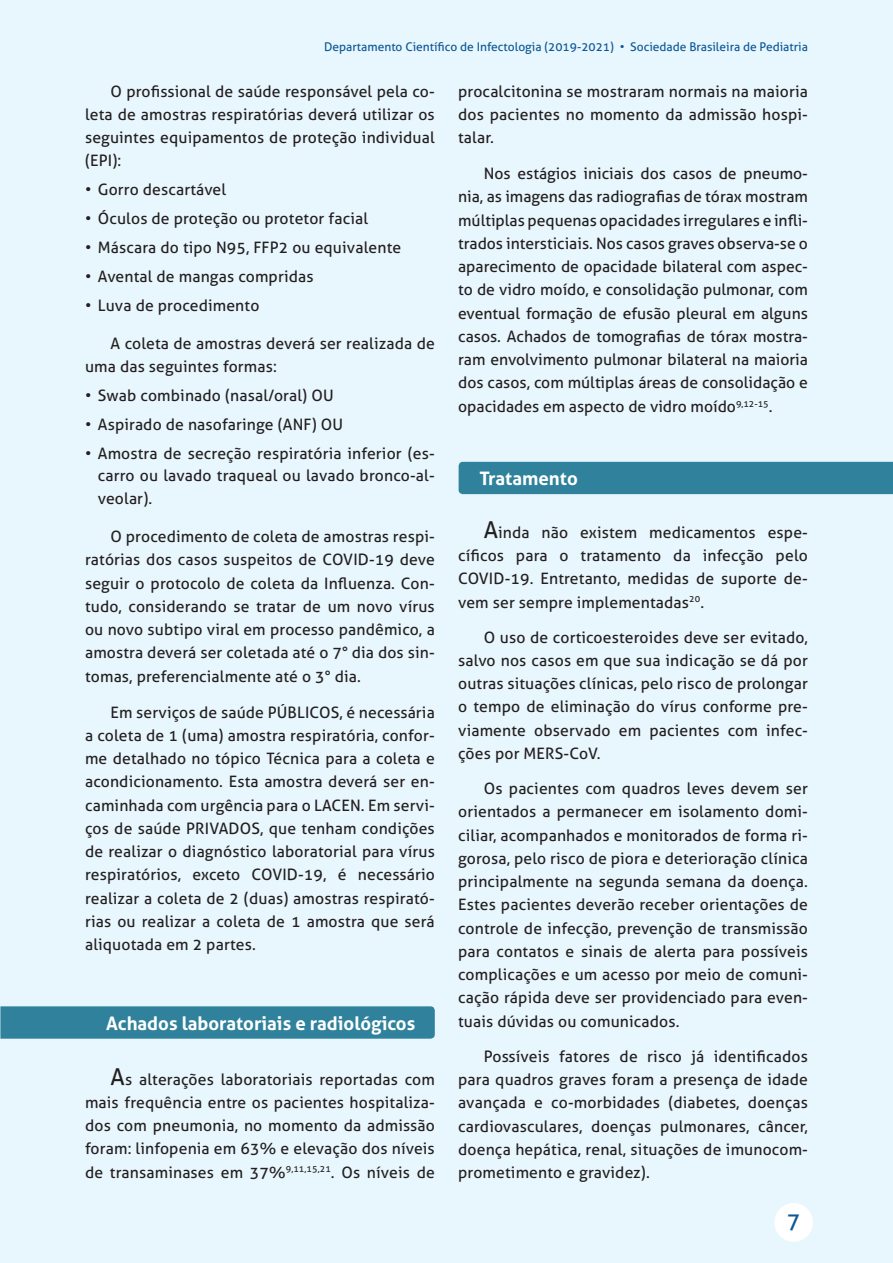
<style>
.page{position:relative;width:893px;height:1263px;background:#e8f6fd}
.page>*{position:absolute;margin:0;border:0;box-sizing:border-box;transform-origin:0 0}
.t1{font:22.5px "Aller";color:#0c5896}
.t2{font:700 18.6px "Aller";color:#fff}
.t3{font:15.75px/23.2px "Aller";letter-spacing:.01em;color:#231f20;text-align:justify}
.t4{font:12px "Aller";color:#0c5896}
.s1{font-size:23.25px}
</style>
<div class="page">
<div style="left:774px;top:1203px;width:39px;height:39px;background:#fff;border-radius:50%"></div>
<div style="left:0;top:1006px;width:435px;height:33px;background:#30829c"></div>
<div style="left:459px;top:462px;width:434px;height:32px;background:#30829c"></div>
<p class="t4" style="left:324px;top:39px;width:485px">Departamento Científico de Infectologia (2019-2021) • Sociedade Brasileira de Pediatria</p>
<p class="t3" style="left:85px;top:79px;width:351px;text-indent:26px">O profissional de saúde responsável pela co&shy;leta de amostras respiratórias deverá utilizar os seguintes equipamentos de proteção individual (EPI):</p>
<p class="t3" style="left:85px;top:178px;width:143px">• Gorro descartável</p>
<p class="t3" style="left:85px;top:207px;width:284px">• Óculos de proteção ou protetor facial</p>
<p class="t3" style="left:85px;top:236px;width:318px">• Máscara do tipo N95, FFP2 ou equivalente</p>
<p class="t3" style="left:85px;top:265px;width:230px">• Avental de mangas compridas</p>
<p class="t3" style="left:85px;top:294px;width:176px">• Luva de procedimento</p>
<p class="t3" style="left:85px;top:332px;width:351px;text-indent:26px">A coleta de amostras deverá ser realizada de uma das seguintes formas:</p>
<p class="t3" style="left:85px;top:384px;width:250px">• Swab combinado (nasal/oral) OU</p>
<p class="t3" style="left:85px;top:413px;width:259px">• Aspirado de nasofaringe (ANF) OU</p>
<p class="t3" style="left:98px;top:442px;width:338px;line-height:22.5px;text-indent:-13px">• Amostra de secreção respiratória inferior (es&shy;carro ou lavado traqueal ou lavado bronco-al&shy;veolar).</p>
<p class="t3" style="left:85px;top:525px;width:351px;text-indent:26px">O procedimento de coleta de amostras respi&shy;ratórias dos casos suspeitos de COVID-19 deve seguir o protocolo de coleta da Influenza. Con&shy;tudo, considerando se tratar de um novo vírus ou novo subtipo viral em processo pandêmico, a amostra deverá ser coletada até o 7° dia dos sin&shy;tomas, preferencialmente até o 3° dia.</p>
<p class="t3" style="left:85px;top:700px;width:351px;text-indent:26px">Em serviços de saúde PÚBLICOS, é necessária a coleta de 1 (uma) amostra respiratória, confor&shy;me detalhado no tópico Técnica para a coleta e acondicionamento. Esta amostra deverá ser en&shy;caminhada com urgência para o LACEN. Em servi&shy;ços de saúde PRIVADOS, que tenham condições de realizar o diagnóstico laboratorial para vírus respiratórios, exceto COVID-19, é necessário realizar a coleta de 2 (duas) amostras respirató&shy;rias ou realizar a coleta de 1 amostra que será aliquotada em 2 partes.</p>
<p class="t2" style="left:106px;top:1011px;width:310px">Achados laboratoriais e radiológicos</p>
<p class="t3" style="left:85px;top:1067px;width:351px;text-indent:26px"><span class="s1">A</span>s alterações laboratoriais reportadas com mais frequência entre os pacientes hospitaliza&shy;dos com pneumonia, no momento da admissão foram: linfopenia em 63% e elevação dos níveis de transaminases em 37%<sup>9,11,15,21</sup>. Os níveis de</p>
<p class="t3" style="left:458px;top:79px;width:351px">procalcitonina se mostraram normais na maioria dos pacientes no momento da admissão hospi&shy;talar.</p>
<p class="t3" style="left:458px;top:162px;width:351px;text-indent:26px">Nos estágios iniciais dos casos de pneumo&shy;nia, as imagens das radiografias de tórax mostram múltiplas pequenas opacidades irregulares e infli&shy;trados intersticiais. Nos casos graves observa-se o aparecimento de opacidade bilateral com aspec&shy;to de vidro moído, e consolidação pulmonar, com eventual formação de efusão pleural em alguns casos. Achados de tomografias de tórax mostra&shy;ram envolvimento pulmonar bilateral na maioria dos casos, com múltiplas áreas de consolidação e opacidades em aspecto de vidro moído<sup>9,12-15</sup>.</p>
<p class="t2" style="left:479px;top:467px;width:100px">Tratamento</p>
<p class="t3" style="left:458px;top:520px;width:351px;text-indent:26px"><span class="s1">A</span>inda não existem medicamentos espe&shy;cíficos para o tratamento da infecção pelo COVID-19. Entretanto, medidas de suporte de&shy;vem ser sempre implementadas<sup>20</sup>.</p>
<p class="t3" style="left:458px;top:625px;width:351px;text-indent:26px">O uso de corticoesteroides deve ser evitado, salvo nos casos em que sua indicação se dá por outras situações clínicas, pelo risco de prolongar o tempo de eliminação do vírus conforme pre&shy;viamente observado em pacientes com infec&shy;ções por MERS-CoV.</p>
<p class="t3" style="left:458px;top:777px;width:351px;text-indent:26px">Os pacientes com quadros leves devem ser orientados a permanecer em isolamento domi&shy;ciliar, acompanhados e monitorados de forma ri&shy;gorosa, pelo risco de piora e deterioração clínica principalmente na segunda semana da doença.<br>Estes pacientes deverão receber orientações de controle de infecção, prevenção de transmissão para contatos e sinais de alerta para possíveis complicações e um acesso por meio de comuni&shy;cação rápida deve ser providenciado para even&shy;tuais dúvidas ou comunicados.</p>
<p class="t3" style="left:458px;top:1044px;width:351px;text-indent:26px">Possíveis fatores de risco já identificados para quadros graves foram a presença de idade avançada e co-morbidades (diabetes, doenças cardiovasculares, doenças pulmonares, câncer, doença hepática, renal, situações de imunocom&shy;prometimento e gravidez).</p>
<h1 class="t1" style="left:787px;top:1207px;width:15px">7</h1>
</div>
